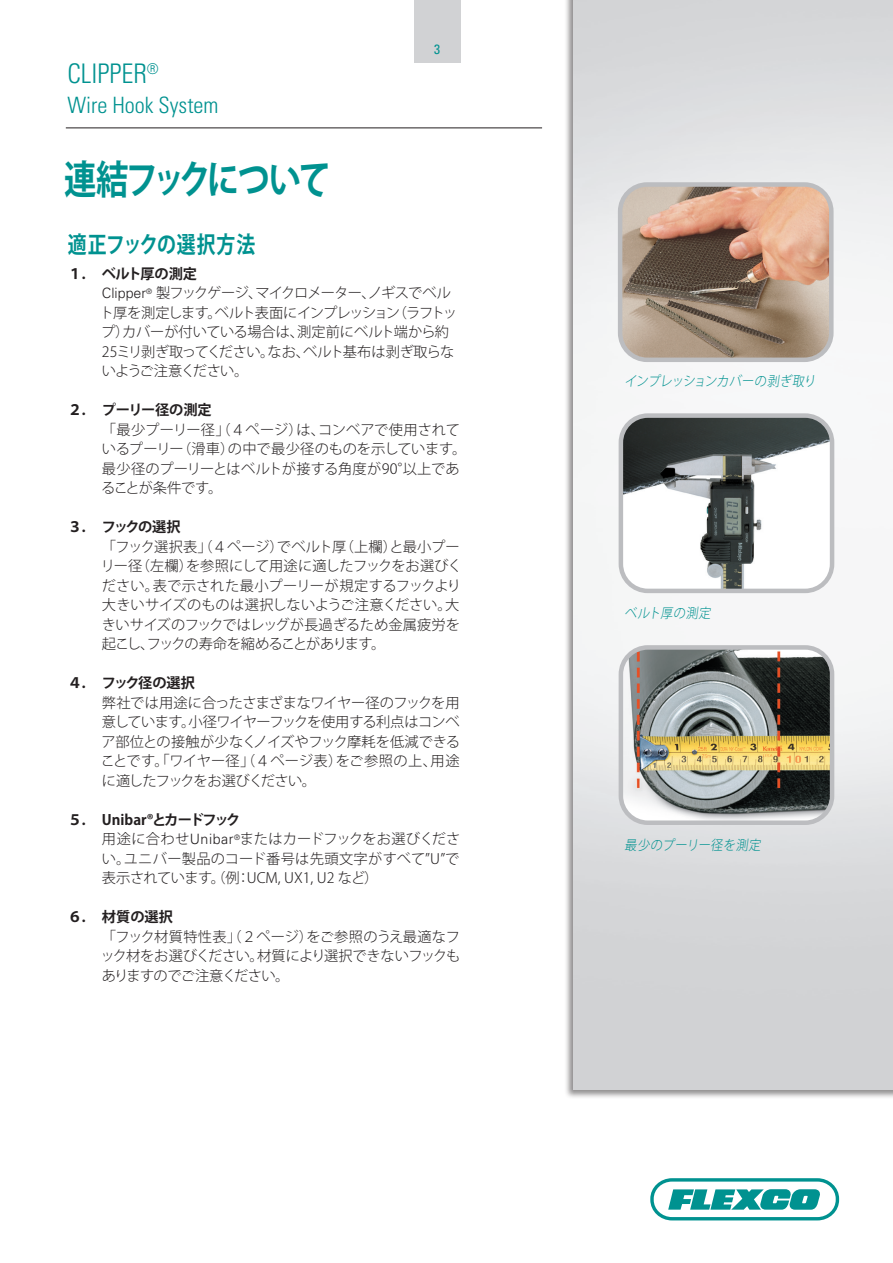
<style>
.page{position:relative;width:893px;height:1263px;background:#fff}
.page>*{position:absolute;margin:0;border:0;box-sizing:border-box;transform-origin:0 0}
.HEADERS_intro_hdr{font:700 39.6px "Koz Go Pro";letter-spacing:-.08em;color:#009290;scale:.82 1}
.t1{font:300 condensed 27px "Univers LT Std";color:#009290}
.t2{font:700 23.1px "Koz Go Pro";letter-spacing:.04em;color:#009290;scale:.82 1}
.t3{font:300 condensed 22.5px "Univers LT Std";color:#009290}
.t4{font:300 14.25px/19.5px "Koz Go Pro";letter-spacing:-.02em;color:#231f20;text-align:justify}
.t5{font:300 14.25px/19.5px "Koz Go Pro";letter-spacing:-.05em;color:#231f20}
.t6{font:700 14.25px "Koz Go Pro";letter-spacing:-.01em;color:#231f20}
.t7{font:700 14.25px "Koz Go Pro";letter-spacing:-.05em;color:#231f20}
.t8{font:700 14.25px "Koz Go Pro";letter-spacing:-.055em;color:#231f20}
.t9{font:300 13.5px "Koz Go Pro";color:#009290;scale:.9 1}
.t10{font:condensed 13.5px "Univers LT Std";color:#009290}
.s1{font-family:"Univers LT Std"}
</style>
<div class="page">
<svg style="left:650px;top:1178px;width:189px;height:42px"></svg>
<div style="left:414px;top:0;width:46px;height:63px;background:#d1d2d4"></div>
<hr style="left:66px;top:128px;width:476px;height:1px;background:#231f20">
<div style="left:564px;top:0;width:329px;height:1100px;background:#231f20;opacity:.5"></div>
<img style="left:574px;top:0;width:319px;height:1089px">
<img style="left:620px;top:184px;width:211px;height:176px">
<div style="left:618px;top:182px;width:216px;height:180px;border:4px solid #bcbdc0;border-radius:27px"></div>
<img style="left:621px;top:416px;width:211px;height:175px">
<div style="left:619px;top:413px;width:215px;height:180px;border:4px solid #bcbdc0;border-radius:27px"></div>
<img style="left:621px;top:647px;width:211px;height:176px">
<div style="left:619px;top:645px;width:215px;height:180px;border:4px solid #bcbdc0;border-radius:27px"></div>
<h2 class="t1" style="left:67px;top:57px;width:93px">CLIPPER<sup>®</sup></h2>
<h3 class="t3" style="left:67px;top:91px;width:153px">Wire Hook System</h3>
<p class="HEADERS_intro_hdr" style="left:64px;top:154px;width:327px">連結フックについて</p>
<p class="t10" style="left:434px;top:41px;width:7px">3</p>
<p class="t2" style="left:68px;top:230px;width:230px">適正フックの選択方法</p>
<p class="t6" style="left:68px;top:264px;width:131px">１． ベルト厚の測定</p>
<p class="t5" style="left:100px;top:283px;width:359px"><span class="s1">Clipper</span><sup>®</sup> 製フックゲージ、マイクロメーター、ノギスでベルト厚を測定します。ベルト表面にインプレッション（ラフトップ）カバーが付いている場合は、測定前にベルト端から約<br>25ミリ剥ぎ取ってください。なお、ベルト基布は剥ぎ取らないようご注意ください。</p>
<p class="t6" style="left:68px;top:401px;width:145px">２． プーリー径の測定</p>
<p class="t4" style="left:101px;top:420px;width:367px;text-align:left">「最少プーリー径」（４ページ）は、コンベアで使用されているプーリー（滑車）の中で最少径のものを示しています。最少径のプーリーとはベルトが接する角度が90°以上であることが条件です。</p>
<p class="t6" style="left:68px;top:518px;width:114px">３． フックの選択</p>
<p class="t4" style="left:101px;top:537px;width:363px;text-align:left">「フック選択表」（４ページ）でベルト厚（上欄）と最小プーリー径（左欄）を参照にして用途に適したフックをお選びください。表で示された最小プーリーが規定するフックより大きいサイズのものは選択しないようご注意ください。大きいサイズのフックではレッグが長過ぎるため金属疲労を起こし、フックの寿命を縮めることがあります。</p>
<p class="t8" style="left:68px;top:674px;width:129px">４． フック径の選択</p>
<p class="t4" style="left:101px;top:693px;width:361px">弊社では用途に合ったさまざまなワイヤー径のフックを用意しています。小径ワイヤーフックを使用する利点はコンベア部位との接触が少なくノイズやフック摩耗を低減できることです。「ワイヤー径」（４ページ表）をご参照の上、用途に適したフックをお選びください。</p>
<p class="t7" style="left:68px;top:810px;width:174px">５． Unibar®とカードフック</p>
<p class="t4" style="left:102px;top:829px;width:360px">用途に合わせ<span class="s1">Unibar</span><sup>®</sup>またはカードフックをお選びください。ユニバー製品のコード番号は先頭文字がすべて”U”で表示されています。（例：UCM, UX1, U2 など）</p>
<p class="t6" style="left:68px;top:908px;width:106px">６． 材質の選択</p>
<p class="t4" style="left:101px;top:927px;width:361px">「フック材質特性表」（２ページ）をご参照のうえ最適なフック材をお選びください。材質により選択できないフックもありますのでご注意ください。</p>
<p class="t9" style="left:624px;top:373px;width:217px">インプレッションカバーの剥ぎ取り</p>
<p class="t9" style="left:625px;top:604px;width:100px">ベルト厚の測定</p>
<p class="t9" style="left:625px;top:836px;width:155px">最少のプーリー径を測定</p>
</div>
